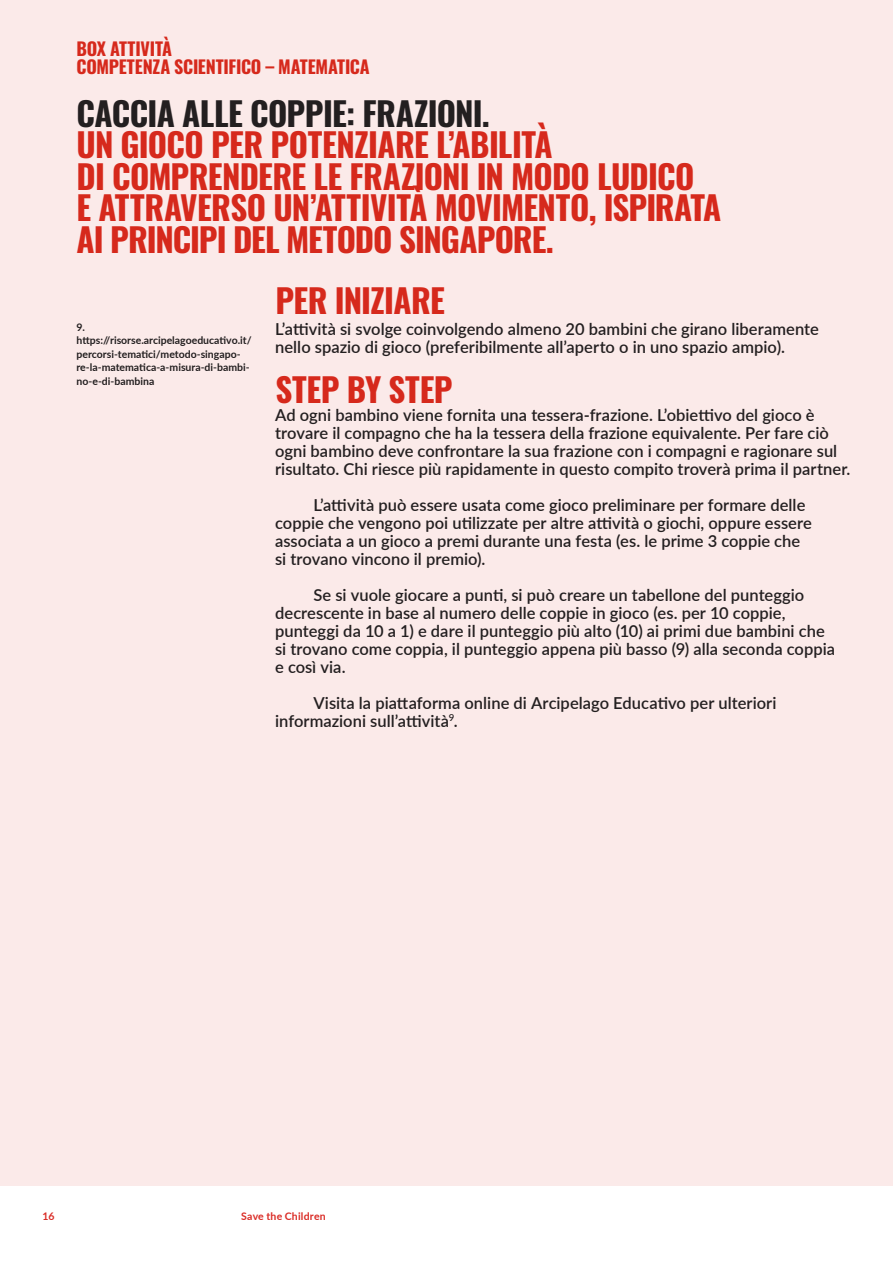
<style>
.page{position:relative;width:893px;height:1263px;background:#fff}
.page>*{position:absolute;margin:0;border:0;box-sizing:border-box;transform-origin:0 0}
.t1{font:700 33px/31.5px "Oswald";letter-spacing:-.02em;color:#d6291c}
.t2{font:700 33px "Oswald";letter-spacing:-.02em;color:#231f20}
.t3{font:700 18px/18px "Oswald";letter-spacing:-.015em;color:#d6291c}
.t4{font:600 16.5px/18px "Lato";color:#231f20}
.t5{font:700 10.5px/13.5px "Lato";color:#231f20}
.t6{font:700 10.5px "Lato";letter-spacing:.02em;color:#da2c26}
</style>
<div class="page">
<div style="left:0;top:0;width:893px;height:1186px;background:#fbeae9"></div>
<p class="t3" style="left:77px;top:41px;width:295px">BOX ATTIVITÀ<br>COMPETENZA SCIENTIFICO – MATEMATICA</p>
<h1 class="t2" style="left:77px;top:96px;width:415px">CACCIA ALLE COPPIE: FRAZIONI.</h1>
<h1 class="t1" style="left:77px;top:131px;width:646px">UN GIOCO PER POTENZIARE L’ABILITÀ<br>DI COMPRENDERE LE FRAZIONI IN MODO LUDICO<br>E ATTRAVERSO UN’ATTIVITÀ MOVIMENTO, ISPIRATA AI PRINCIPI DEL METODO SINGAPORE.</h1>
<h1 class="t1" style="left:275px;top:287px;width:171px">PER INIZIARE</h1>
<p class="t4" style="left:275px;top:319px;width:545px">L’attività si svolge coinvolgendo almeno 20 bambini che girano liberamente nello spazio di gioco (preferibilmente all’aperto o in uno spazio ampio).</p>
<h1 class="t1" style="left:275px;top:375px;width:179px">STEP BY STEP</h1>
<p class="t4" style="left:275px;top:405px;width:577px">Ad ogni bambino viene fornita una tessera-frazione. L’obiettivo del gioco è trovare il compagno che ha la tessera della frazione equivalente. Per fare ciò ogni bambino deve confrontare la sua frazione con i compagni e ragionare sul risultato. Chi riesce più rapidamente in questo compito troverà prima il partner.</p>
<p class="t4" style="left:275px;top:495px;width:538px;text-indent:38px">L’attività può essere usata come gioco preliminare per formare delle coppie che vengono poi utilizzate per altre attività o giochi, oppure essere associata a un gioco a premi durante una festa (es. le prime 3 coppie che si trovano vincono il premio).</p>
<p class="t4" style="left:275px;top:585px;width:561px;text-indent:38px">Se si vuole giocare a punti, si può creare un tabellone del punteggio decrescente in base al numero delle coppie in gioco (es. per 10 coppie, punteggi da 10 a 1) e dare il punteggio più alto (10) ai primi due bambini che si trovano come coppia, il punteggio appena più basso (9) alla seconda coppia e così via.</p>
<p class="t4" style="left:275px;top:693px;width:503px;text-indent:38px">Visita la piattaforma online di Arcipelago Educativo per ulteriori informazioni sull’attività<sup>9</sup>.</p>
<p class="t5" style="left:77px;top:319px;width:177px">9. https://risorse.arcipelagoeducativo.it/ percorsi-tematici/metodo-singapo&shy;re-la-matematica-a-misura-di-bambi&shy;no-e-di-bambina</p>
<p class="t6" style="left:43px;top:1209px;width:14px">16</p>
<p class="t6" style="left:241px;top:1209px;width:86px">Save the Children</p>
</div>
